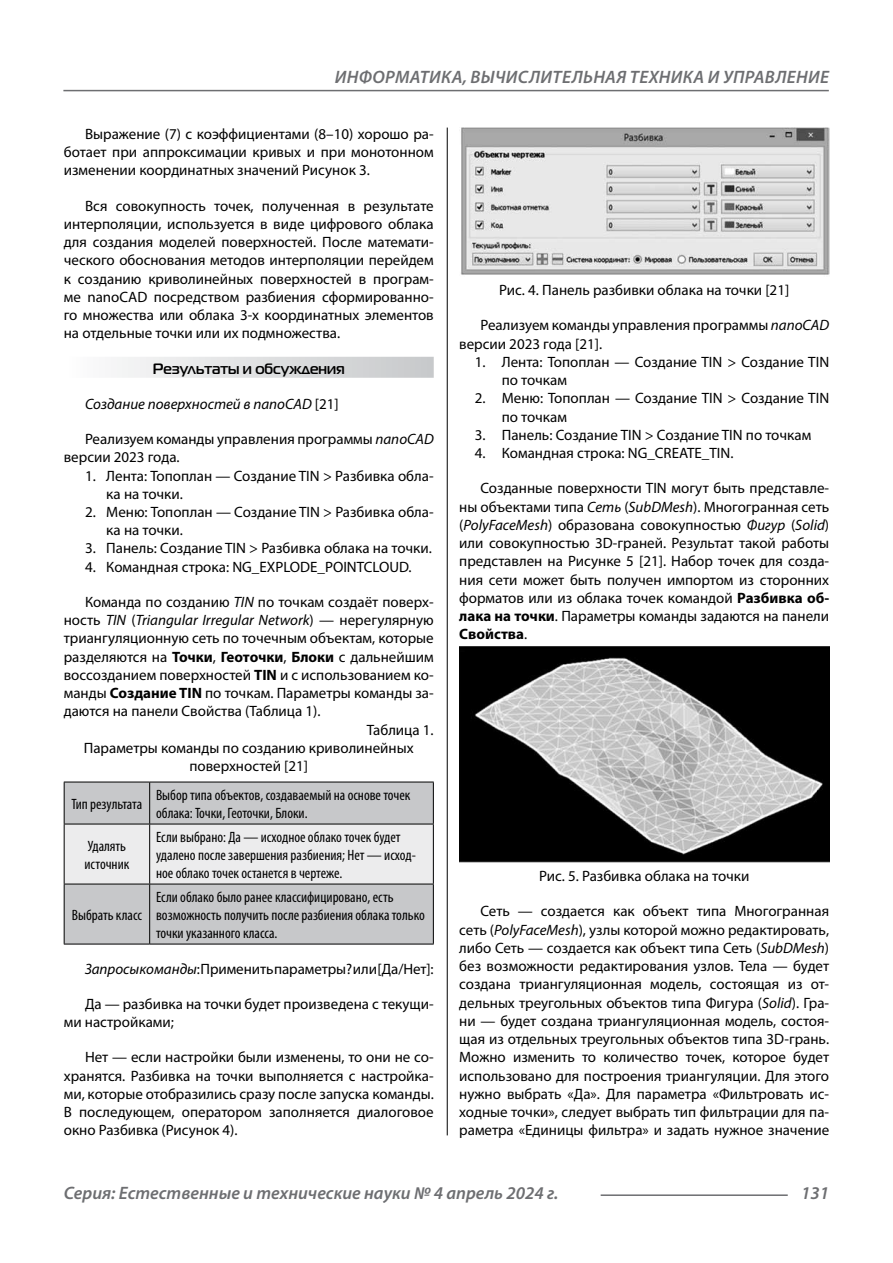
<style>
.page{position:relative;width:893px;height:1263px;background:#fff}
.page>*{position:absolute;margin:0;border:0;box-sizing:border-box;transform-origin:0 0}
.t1{font:italic 600 18px "Myriad Pro";letter-spacing:.015em;color:#6d6e71}
.t2{font:15px/18.3px "Myriad Pro";color:#000}
.t3{font:condensed 15px/18px "Myriad Pro";color:#000}
.t4{font:italic 15px "Myriad Pro";color:#000}
.t5{font:700 15px "Magistral C";color:#000}
.s1{font-style:normal}
.s2{font-style:italic}
.s3{font-weight:700}
</style>
<div class="page">
<hr style="left:447px;top:128px;width:1px;height:1007px;background:#000">
<hr style="left:63px;top:90px;width:766px;height:1px;background:#6d6e71">
<hr style="left:601px;top:1194px;width:187px;height:2px;background:#6d6e71">
<div style="left:64px;top:357px;width:370px;height:21px;background:linear-gradient(to right,#fdfdfd,#c7c9cb)"></div>
<div style="left:65px;top:783px;width:368px;height:161px;background:#c7c8ca"></div>
<div style="left:65px;top:825px;width:368px;height:59px;background:#ececed"></div>
<hr style="left:64px;top:782px;width:86px;height:1px;background:#000">
<hr style="left:150px;top:782px;width:284px;height:1px;background:#000">
<hr style="left:64px;top:824px;width:86px;height:1px;background:#000">
<hr style="left:150px;top:824px;width:284px;height:1px;background:#000">
<hr style="left:64px;top:884px;width:86px;height:1px;background:#000">
<hr style="left:150px;top:884px;width:284px;height:1px;background:#000">
<hr style="left:64px;top:944px;width:86px;height:1px;background:#000">
<hr style="left:150px;top:944px;width:284px;height:1px;background:#000">
<hr style="left:64px;top:782px;width:1px;height:42px;background:#000">
<hr style="left:64px;top:824px;width:1px;height:60px;background:#000">
<hr style="left:64px;top:884px;width:1px;height:60px;background:#000">
<hr style="left:149px;top:782px;width:1px;height:42px;background:#000">
<hr style="left:433px;top:782px;width:1px;height:42px;background:#000">
<hr style="left:149px;top:824px;width:1px;height:60px;background:#000">
<hr style="left:433px;top:824px;width:1px;height:60px;background:#000">
<hr style="left:149px;top:884px;width:1px;height:60px;background:#000">
<hr style="left:433px;top:884px;width:1px;height:60px;background:#000">
<img style="left:461px;top:128px;width:368px;height:147px">
<img style="left:459px;top:647px;width:370px;height:216px">
<p class="t1" style="left:335px;top:66px;width:485px">Информатика, вычислительная техника и управление</p>
<p class="t2" style="left:64px;top:124px;width:371px;text-align:justify;text-indent:21px">Выражение (7) с коэффициентами (8–10) хорошо ра&shy;ботает при аппроксимации кривых и при монотонном изменении координатных значений Рисунок 3.</p>
<p class="t2" style="left:64px;top:196px;width:371px;text-align:justify;text-indent:21px">Вся совокупность точек, полученная в результате интерполяции, используется в виде цифрового облака для создания моделей поверхностей. После математи&shy;ческого обоснования методов интерполяции перейдем к созданию криволинейных поверхностей в програм&shy;ме nanoCAD посредством разбиения сформированно&shy;го множества или облака 3-х координатных элементов на отдельные точки или их подмножества.</p>
<p class="t5" style="left:153px;top:359px;width:193px">Результаты и обсуждения</p>
<p class="t4" style="left:85px;top:394px;width:255px">Создание поверхностей в nanoCAD <span class="s1">[21]</span></p>
<p class="t2" style="left:64px;top:430px;width:371px;text-indent:21px">Реализуем команды управления программы <span class="s2">nanoCAD </span>версии 2023 года.</p>
<p class="t2" style="left:106px;top:466px;width:329px;text-indent:-21px">1. Лента: Топоплан — Создание TIN &gt; Разбивка обла&shy;ка на точки.</p>
<p class="t2" style="left:106px;top:503px;width:329px;text-indent:-21px">2. Меню: Топоплан — Создание TIN &gt; Разбивка обла&shy;ка на точки.</p>
<p class="t2" style="left:85px;top:539px;width:348px">3. Панель: Создание TIN &gt; Разбивка облака на точки.</p>
<p class="t2" style="left:85px;top:557px;width:328px">4. Командная строка: NG_EXPLODE_POINTCLOUD.</p>
<p class="t2" style="left:85px;top:592px;width:350px">Команда по созданию <span class="s2">TIN</span> по точкам создаёт поверх-</p>
<p class="t4" style="left:64px;top:611px;width:371px"><span class="s1">ность</span> TIN <span class="s1">(</span>Triangular Irregular Network<span class="s1">) — нерегулярную</span></p>
<p class="t2" style="left:64px;top:629px;width:371px">триангуляционную сеть по точечным объектам, которые</p>
<p class="t2" style="left:64px;top:647px;width:371px">разделяются на <span class="s3">Точки</span>, <span class="s3">Геоточки</span>, <span class="s3">Блоки</span> с дальнейшим</p>
<p class="t2" style="left:64px;top:665px;width:371px">воссозданием поверхностей <span class="s3">TIN</span> и с использованием ко-</p>
<p class="t2" style="left:64px;top:684px;width:371px">манды <span class="s3">Создание TIN</span> по точкам. Параметры команды за-</p>
<p class="t2" style="left:64px;top:702px;width:258px">даются на панели Свойства (Таблица 1).</p>
<p class="t2" style="left:367px;top:720px;width:68px">Таблица 1.</p>
<p class="t2" style="left:84px;top:738px;width:331px">Параметры команды по созданию криволинейных</p>
<p class="t2" style="left:189px;top:757px;width:120px">поверхностей [21]</p>
<p class="t3" style="left:72px;top:794px;width:72px">Тип результата</p>
<p class="t3" style="left:156px;top:785px;width:256px">Выбор типа объектов, создаваемый на основе точек облака: Точки, Геоточки, Блоки.</p>
<p class="t3" style="left:85px;top:836px;width:46px">Удалять источник</p>
<p class="t3" style="left:156px;top:827px;width:261px">Если выбрано: Да — исходное облако точек будет удалено после завершения разбиения; Нет — исход&shy;ное облако точек останется в чертеже.</p>
<p class="t3" style="left:72px;top:905px;width:72px">Выбрать класс</p>
<p class="t3" style="left:156px;top:887px;width:270px">Если облако было ранее классифицировано, есть возможность получить после разбиения облака только точки указанного класса.</p>
<p class="t2" style="left:85px;top:959px;width:350px"><span class="s2">Запросы команды</span>: Применить параметры? или [Да/Нет]:</p>
<p class="t2" style="left:64px;top:994px;width:371px;text-indent:21px">Да — разбивка на точки будет произведена с текущи&shy;ми настройками;</p>
<p class="t2" style="left:64px;top:1048px;width:371px;text-align:justify;text-indent:21px">Нет — если настройки были изменены, то они не со&shy;хранятся. Разбивка на точки выполняется с настройка&shy;ми, которые отобразились сразу после запуска команды.<br>В последующем, оператором заполняется диалоговое окно Разбивка (Рисунок 4).</p>
<p class="t2" style="left:499px;top:281px;width:292px">Рис. 4. Панель разбивки облака на точки [21]</p>
<p class="t2" style="left:459px;top:316px;width:371px;text-indent:21px">Реализуем команды управления программы <span class="s2">nanoCAD </span>версии 2023 года [21].</p>
<p class="t2" style="left:502px;top:353px;width:329px;text-indent:-27px">1. Лента: Топоплан — Создание TIN &gt; Создание TIN по точкам</p>
<p class="t2" style="left:502px;top:389px;width:329px;text-indent:-27px">2. Меню: Топоплан — Создание TIN &gt; Создание TIN по точкам</p>
<p class="t2" style="left:475px;top:425px;width:338px">3. Панель: Создание TIN &gt; Создание TIN по точкам</p>
<p class="t2" style="left:475px;top:444px;width:260px">4. Командная строка: NG_CREATE_TIN.</p>
<p class="t2" style="left:459px;top:479px;width:371px;text-align:justify;text-indent:21px">Созданные поверхности TIN могут быть представле&shy;ны объектами типа <span class="s2">Сеть</span> (<span class="s2">SubDMesh</span>). Многогранная сеть (<span class="s2">PolyFaceMesh</span>) образована совокупностью <span class="s2">Фигур</span> (<span class="s2">Solid</span>) или совокупностью 3D-граней. Результат такой работы представлен на Рисунке 5 [21]. Набор точек для созда&shy;ния сети может быть получен импортом из сторонних форматов или из облака точек командой <span class="s3">Разбивка об&shy;лака на точки</span>. Параметры команды задаются на панели <span class="s3">Свойства</span>.</p>
<p class="t2" style="left:539px;top:867px;width:212px">Рис. 5. Разбивка облака на точки</p>
<p class="t2" style="left:459px;top:902px;width:371px;text-align:justify;text-indent:21px">Сеть — создается как объект типа Многогранная сеть (<span class="s2">PolyFaceMesh</span>), узлы которой можно редактировать, либо Сеть — создается как объект типа Сеть (<span class="s2">SubDMesh</span>) без возможности редактирования узлов. Тела — будет создана триангуляционная модель, состоящая из от&shy;дельных треугольных объектов типа Фигура (<span class="s2">Solid</span>). Гра&shy;ни — будет создана триангуляционная модель, состоя&shy;щая из отдельных треугольных объектов типа 3D-грань.<br>Можно изменить то количество точек, которое будет использовано для построения триангуляции. Для этого нужно выбрать «Да». Для параметра «Фильтровать ис&shy;ходные точки», следует выбрать тип фильтрации для па&shy;раметра «Единицы фильтра» и задать нужное значение</p>
<p class="t1" style="left:64px;top:1182px;width:496px">Серия: Естественные и технические науки № 4 апрель 2024 г.</p>
<p class="t1" style="left:801px;top:1182px;width:30px">131</p>
</div>
